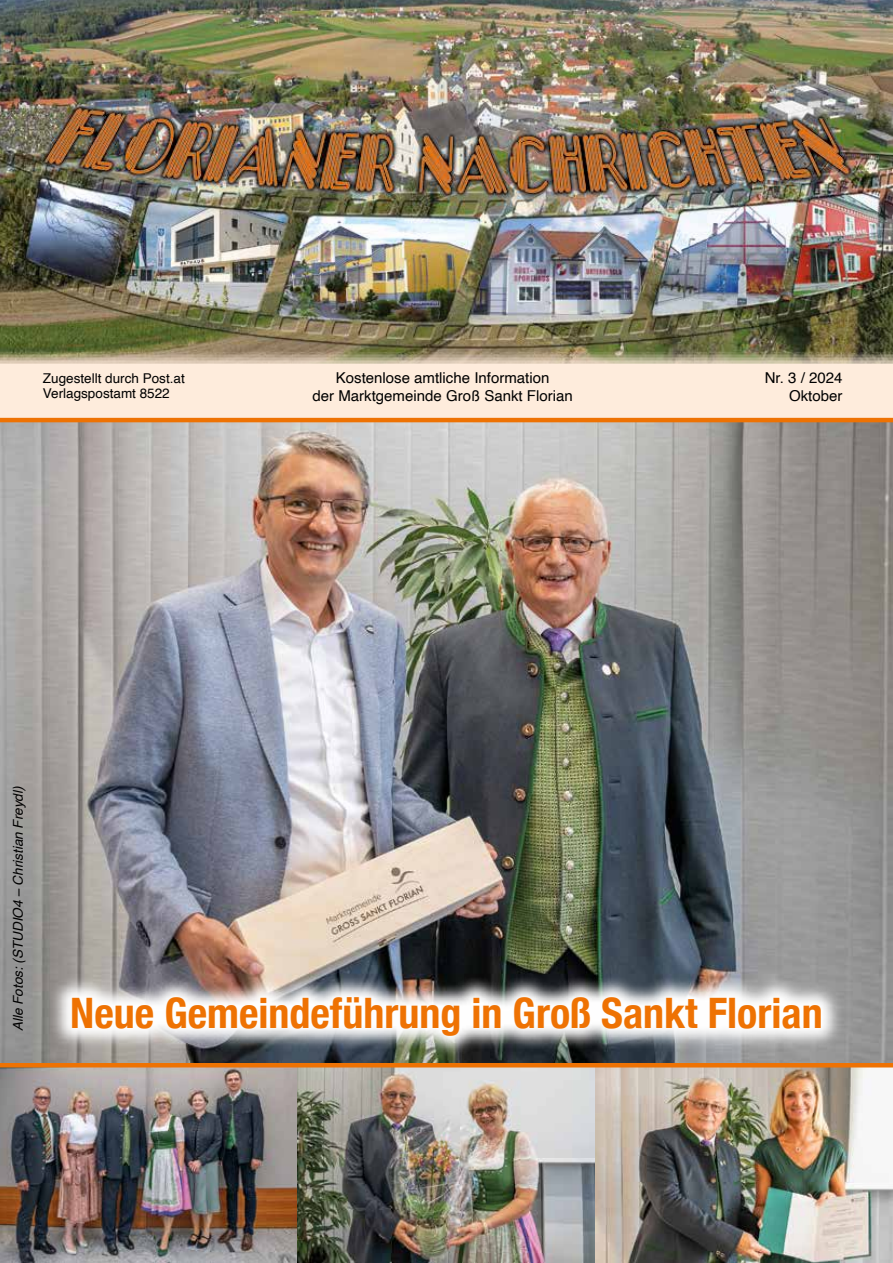
<style>
.page{position:relative;width:893px;height:1263px;background:#fff}
.page>*{position:absolute;margin:0;border:0;box-sizing:border-box;transform-origin:0 0}
.t1{font:700 condensed 42px "Helvetica Neue";color:#ee7203}
.t2{font:15px/18px "Helvetica";color:#000;text-align:center}
.t3{font:13.5px/15px "Helvetica";color:#000}
.t4{font:italic 13.5px "Helvetica";color:#000}
</style>
<div class="page">
<img style="left:0;top:422px;width:893px;height:641px">
<div style="left:0;top:0;width:893px;height:419px;background:#feecdc"></div>
<img style="left:0;top:0;width:893px;height:363px">
<hr style="left:0;top:418px;width:893px;height:4px;background:#ee7203">
<img style="left:0;top:1067px;width:893px;height:196px">
<hr style="left:0;top:1063px;width:893px;height:4px;background:#ee7203">
<img style="left:50px;top:975px;width:793px;height:83px">
<p class="t3" style="left:43px;top:371px;width:143px">Zugestellt durch Post.at<br>Verlagspostamt 8522</p>
<p class="t2" style="left:313px;top:369px;width:262px">Kostenlose amtliche Information<br>der Marktgemeinde Groß Sankt Florian</p>
<p class="t2" style="left:765px;top:369px;width:79px;text-align:right">Nr. 3 / 2024<br>Oktober</p>
<p class="t4" style="left:8px;top:1031px;width:246px;rotate:-90deg">Alle Fotos: (STUDIO4 – Christian Freydl)</p>
<h1 class="t1" style="left:70px;top:978px;width:754px">Neue Gemeindeführung in Groß Sankt Florian</h1>
</div>
